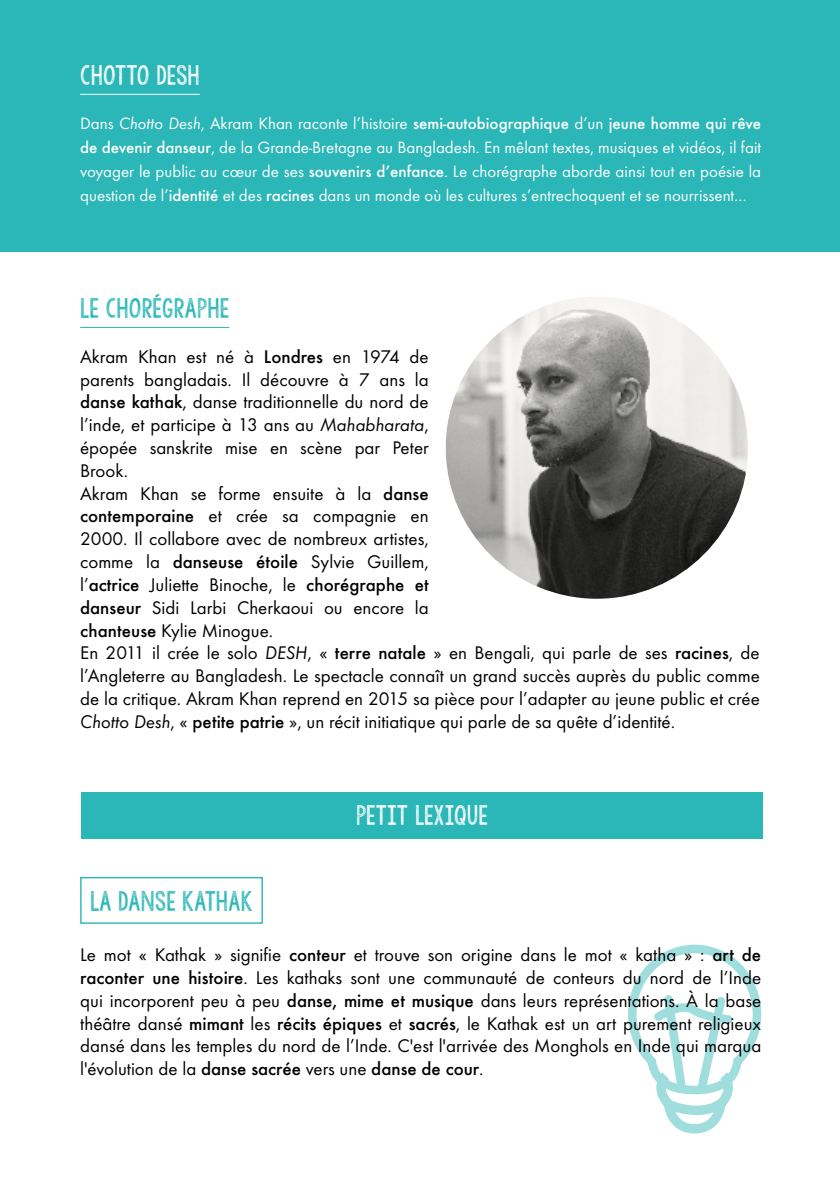
<style>
.page{position:relative;width:840px;height:1191px;background:#fff}
.page>*{position:absolute;margin:0;border:0;box-sizing:border-box;transform-origin:0 0}
.t1{font:22px "KG Allof Me";color:#2bb6b7}
.t2{font:22px "KG Allof Me";color:#fff}
.t3{font:19px/22.8px "Futura T";color:#000}
.t4{font:17px/24px "Futura T";color:#fff;text-align:justify}
.s1{font-style:italic}
.s2{font-weight:500}
</style>
<div class="page">
<svg style="left:628px;top:944px;width:132px;height:189px"></svg>
<div style="left:80px;top:877px;width:183px;height:46px;border:1px solid #2bb6b7"></div>
<div style="left:1px;top:0;width:838px;height:251px;background:#2bb6b7"></div>
<hr style="left:80px;top:94px;width:120px;height:1px;background:#fff">
<div style="left:81px;top:792px;width:681px;height:47px;background:#2bb6b7"></div>
<img style="left:445px;top:297px;width:302px;height:302px;border-radius:151px">
<hr style="left:80px;top:327px;width:149px;height:1px;background:#2bb6b7">
<p class="t2" style="left:80px;top:61px;width:121px">CHOTTO DESH</p>
<p class="t4" style="left:80px;top:111px;width:682px">Dans <span class="s1">Chotto Desh</span>, Akram Khan raconte l’histoire <span class="s2">semi-autobiographique</span> d’un <span class="s2">jeune homme qui rêve de devenir danseur</span>, de la Grande-Bretagne au Bangladesh. En mêlant textes, musiques et vidéos, il fait voyager le public au cœur de ses <span class="s2">souvenirs d’enfance</span>. Le chorégraphe aborde ainsi tout en poésie la question de l’<span class="s2">identité</span> et des <span class="s2">racines</span> dans un monde où les cultures s’entrechoquent et se nourrissent…</p>
<p class="t1" style="left:80px;top:294px;width:151px">LE CHORÉGRAPHE</p>
<p class="t3" style="left:80px;top:345px;width:680px">Akram Khan est né à <span class="s2">Londres</span> en 1974 de<br>parents bangladais. Il découvre à 7 ans la<br><span class="s2">danse kathak</span>, danse traditionnelle du nord de<br>l’inde, et participe à 13 ans au <span class="s1">Mahabharata</span>,<br>épopée sanskrite mise en scène par Peter<br>Brook.<br>Akram Khan se forme ensuite à la <span class="s2">danse<br>contemporaine</span> et crée sa compagnie en<br>2000. Il collabore avec de nombreux artistes,<br>comme la <span class="s2">danseuse étoile</span> Sylvie Guillem,<br>l’<span class="s2">actrice</span> Juliette Binoche, le <span class="s2">chorégraphe et<br>danseur</span> Sidi Larbi Cherkaoui ou encore la<br><span class="s2">chanteuse</span> Kylie Minogue.<br>En 2011 il crée le solo <span class="s1">DESH</span>, « <span class="s2">terre natale</span> » en Bengali, qui parle de ses <span class="s2">racines</span>, de l’Angleterre au Bangladesh. Le spectacle connaît un grand succès auprès du public comme de la critique. Akram Khan reprend en 2015 sa pièce pour l’adapter au jeune public et crée <span class="s1">Chotto Desh</span>, « <span class="s2">petite patrie</span> », un récit initiatique qui parle de sa quête d’identité.</p>
<p class="t1" style="left:90px;top:887px;width:164px">LA DANSE KATHAK</p>
<p class="t2" style="left:356px;top:801px;width:134px">PETIT LEXIQUE</p>
<p class="t3" style="left:80px;top:943px;width:682px;text-align:justify">Le mot « Kathak » signifie <span class="s2">conteur</span> et trouve son origine dans le mot « katha » : <span class="s2">art de raconter une histoire</span>. Les kathaks sont une communauté de conteurs du nord de l’Inde qui incorporent peu à peu <span class="s2">danse, mime et musique</span> dans leurs représentations. À la base théâtre dansé <span class="s2">mimant</span> les <span class="s2">récits épiques</span> et <span class="s2">sacrés</span>, le Kathak est un art purement religieux dansé dans les temples du nord de l’Inde. C'est l'arrivée des Monghols en Inde qui marqua l'évolution de la <span class="s2">danse sacrée</span> vers une <span class="s2">danse de cour</span>.</p>
</div>
